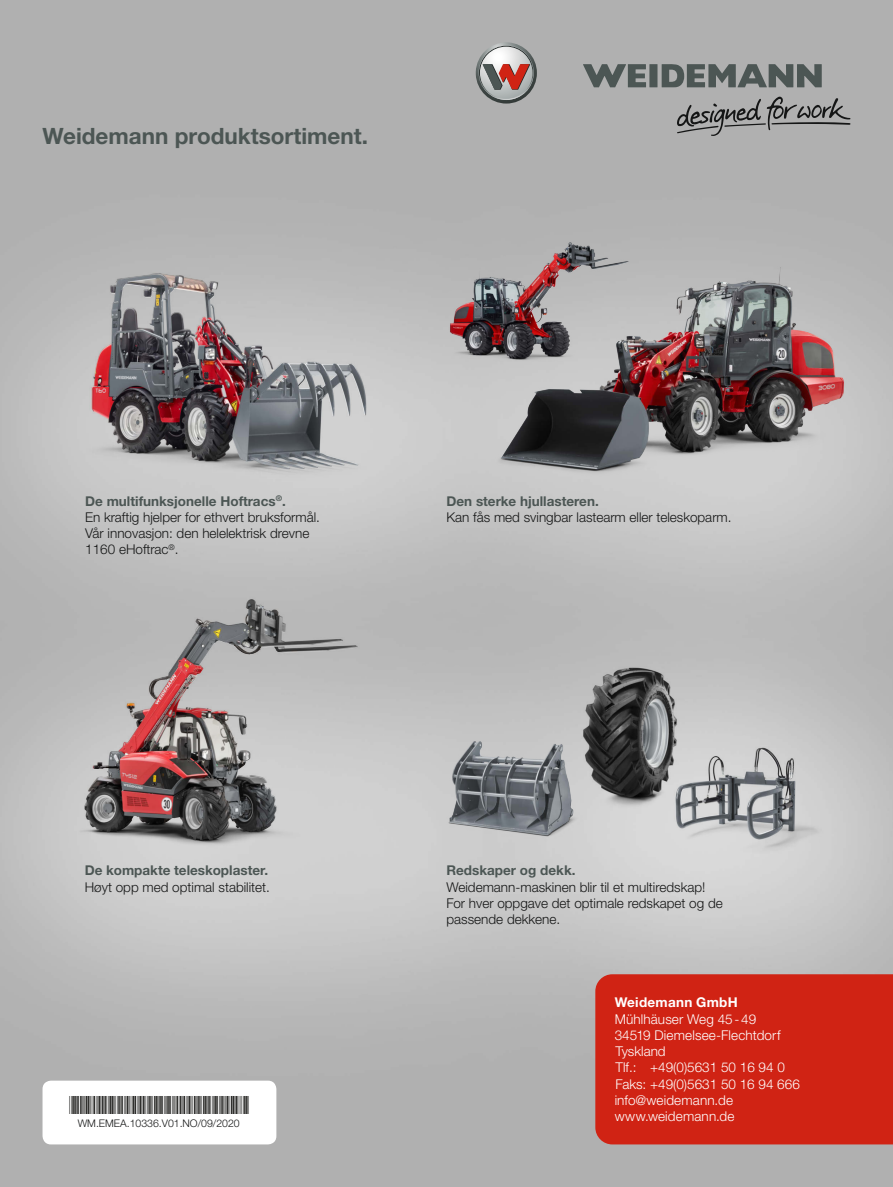
<style>
.page{position:relative;width:893px;height:1187px;background:#fff}
.page>*{position:absolute;margin:0;border:0;box-sizing:border-box;transform-origin:0 0}
.t1{font:700 22.5px "Helvetica Neue LTW1 G";color:#4c5654}
.t2{font:300 13.5px/16.2px "Helvetica Neue LTW1 G";color:#151616}
.t3{font:300 13.5px/16.2px "Helvetica Neue LTW1 G";letter-spacing:.01em;color:#fff}
.t4{font:700 13.5px "Helvetica Neue LTW1 G";color:#4c5654}
.t5{font:700 13.5px "Helvetica Neue LTW1 G";letter-spacing:.02em;color:#fff}
.t6{font:300 10.5px "Helvetica Neue LTW1 G";color:#151616}
.t7{font:10.5px "Microsoft Sans Serif";color:#1a1a18}
.s1{font-weight:700;color:#4c5654}
</style>
<div class="page">
<img style="left:0;top:0;width:893px;height:1186px">
<div style="left:649px;top:64px;width:8px;height:23px;background:#4c5654"></div>
<svg style="left:662px;top:64px;width:160px;height:23px;background:#6e7473"></svg>
<svg style="left:583px;top:64px;width:63px;height:23px"></svg>
<svg style="left:474px;top:42px;width:63px;height:62px;background:#a89896"></svg>
<svg style="left:676px;top:97px;width:174px;height:39px;background:#929292"></svg>
<img style="left:489px;top:217px;width:358px;height:268px">
<img style="left:676px;top:267px;width:104px;height:42px">
<img style="left:72px;top:247px;width:331px;height:250px">
<img style="left:92px;top:274px;width:60px;height:175px">
<img style="left:640px;top:717px;width:208px;height:157px">
<img style="left:676px;top:748px;width:112px;height:90px">
<img style="left:567px;top:655px;width:124px;height:166px">
<img style="left:584px;top:668px;width:49px;height:128px">
<img style="left:412px;top:697px;width:206px;height:154px">
<img style="left:449px;top:741px;width:124px;height:94px">
<img style="left:446px;top:238px;width:186px;height:127px">
<img style="left:522px;top:243px;width:48px;height:46px">
<img style="left:71px;top:593px;width:290px;height:264px">
<img style="left:132px;top:600px;width:119px;height:116px">
<div style="left:595px;top:974px;width:298px;height:170px;background:#d02314"></div>
<div style="left:43px;top:1080px;width:233px;height:64px;background:#fff;border-radius:9px"></div>
<h1 class="t1" style="left:43px;top:122px;width:327px">Weidemann produktsortiment.</h1>
<p class="t2" style="left:85px;top:492px;width:236px"><span class="s1">De multifunksjonelle Hoftracs</span><sup>®</sup><span class="s1">.<br></span>En kraftig hjelper for ethvert bruksformål.<br>Vår innovasjon: den helelektrisk drevne 1160 eHoftrac<sup>®</sup>.</p>
<p class="t4" style="left:85px;top:862px;width:185px">De kompakte teleskoplaster.</p>
<p class="t2" style="left:85px;top:878px;width:187px">Høyt opp med optimal stabilitet.</p>
<p class="t7" style="left:97px;top:1116px;width:125px">WM.EMEA.10336.V01.NO</p>
<p class="t6" style="left:78px;top:1116px;width:164px">WM.EMEA.10336.V01 NO/09/2020</p>
<p class="t4" style="left:446px;top:492px;width:154px">Den sterke hjullasteren.</p>
<p class="t2" style="left:446px;top:508px;width:287px">Kan fås med svingbar lastearm eller teleskoparm.</p>
<p class="t4" style="left:446px;top:862px;width:130px">Redskaper og dekk.</p>
<p class="t2" style="left:446px;top:878px;width:278px">Weidemann-maskinen blir til et multiredskap!<br>For hver oppgave det optimale redskapet og de passende dekkene.</p>
<p class="t5" style="left:615px;top:994px;width:124px">Weidemann GmbH</p>
<p class="t3" style="left:615px;top:1010px;width:167px">Mühlhäuser Weg 45-49<br>34519 Diemelsee-Flechtdorf</p>
<p class="t3" style="left:615px;top:1043px;width:186px">Tyskland<br>Tlf.: +49(0)5631 50 16 94 0<br>Faks: +49(0)5631 50 16 94 666</p>
<p class="t3" style="left:615px;top:1091px;width:121px">info@weidemann.de www.weidemann.de</p>
</div>
